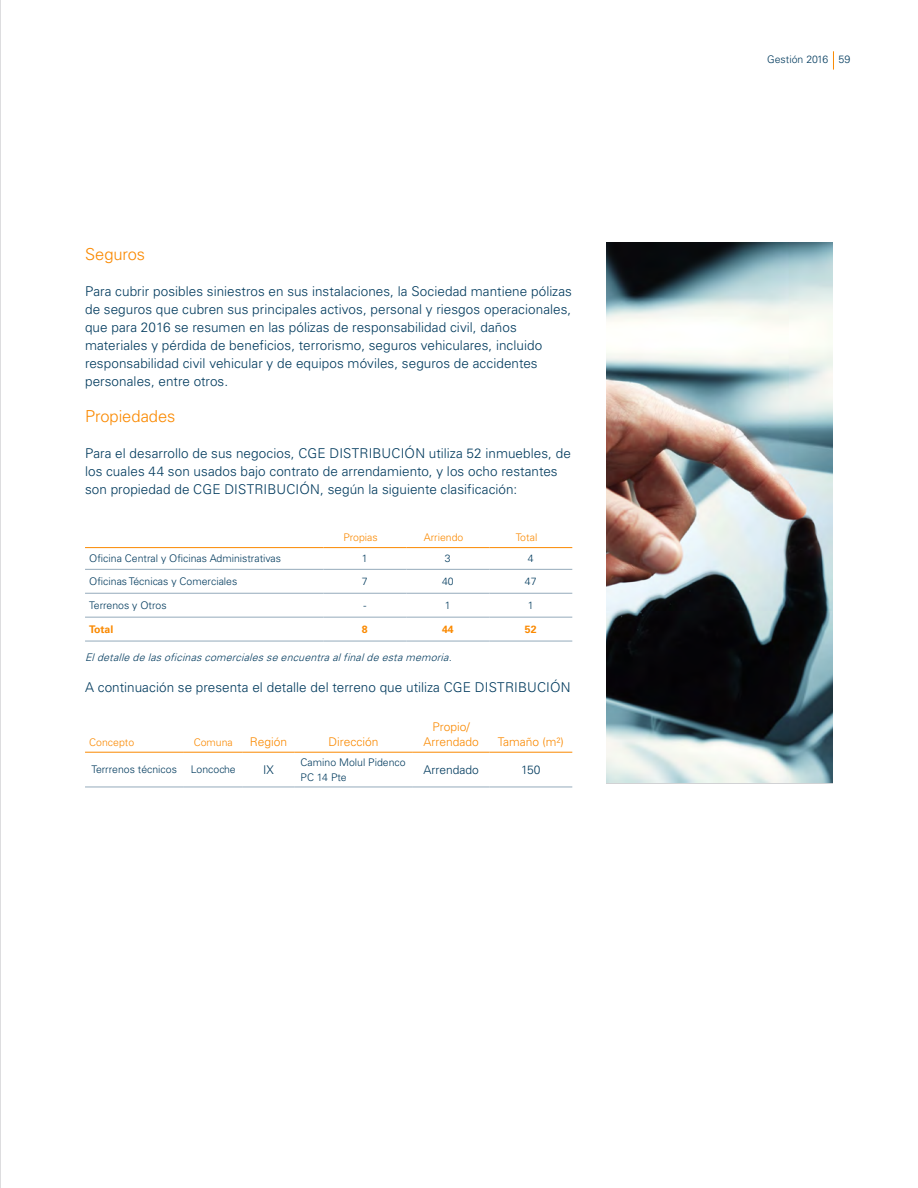
<style>
.page{position:relative;width:918px;height:1188px;background:#fff}
.page>*{position:absolute;margin:0;border:0;box-sizing:border-box;transform-origin:0 0}
.t1{font:300 16.5px "Univers LT Std";letter-spacing:-.005em;color:#fa8900}
.t2{font:300 13.5px/18px "Univers LT Std";letter-spacing:.005em;color:#003a5d}
.t3{font:300 12px/14.4px "Univers LT Std";color:#fa8900;text-align:center}
.t4{font:300 12px "Univers LT Std";color:#003a5d}
.t5{font:300 10.5px/14.4px "Univers LT Std";color:#003a5d}
.t6{font:italic 300 10.5px "Univers LT Std";color:#003a5d}
.t7{font:300 10.5px "Univers LT Std";color:#fa8900}
.t8{font:700 10.5px "Univers LT Std";color:#fa8900}
.s1{font-size:10.65px}
</style>
<div class="page">
<img style="left:606px;top:242px;width:227px;height:541px">
<hr style="left:85px;top:547px;width:238px;height:1px;background:#fa8900">
<hr style="left:85px;top:569px;width:238px;height:1px;background:#94aabb">
<hr style="left:85px;top:593px;width:238px;height:1px;background:#94aabb">
<hr style="left:85px;top:617px;width:238px;height:1px;background:#94aabb">
<hr style="left:85px;top:641px;width:238px;height:1px;background:#94aabb">
<hr style="left:323px;top:547px;width:83px;height:1px;background:#fa8900">
<hr style="left:406px;top:547px;width:83px;height:1px;background:#fa8900">
<hr style="left:489px;top:547px;width:83px;height:1px;background:#fa8900">
<hr style="left:323px;top:569px;width:83px;height:1px;background:#94aabb">
<hr style="left:406px;top:569px;width:83px;height:1px;background:#94aabb">
<hr style="left:489px;top:569px;width:83px;height:1px;background:#94aabb">
<hr style="left:323px;top:593px;width:83px;height:1px;background:#94aabb">
<hr style="left:406px;top:593px;width:83px;height:1px;background:#94aabb">
<hr style="left:489px;top:593px;width:83px;height:1px;background:#94aabb">
<hr style="left:323px;top:617px;width:83px;height:1px;background:#94aabb">
<hr style="left:406px;top:617px;width:83px;height:1px;background:#94aabb">
<hr style="left:489px;top:617px;width:83px;height:1px;background:#94aabb">
<hr style="left:323px;top:641px;width:83px;height:1px;background:#94aabb">
<hr style="left:406px;top:641px;width:83px;height:1px;background:#94aabb">
<hr style="left:489px;top:641px;width:83px;height:1px;background:#94aabb">
<hr style="left:85px;top:752px;width:99px;height:1px;background:#fa8900">
<hr style="left:85px;top:787px;width:99px;height:1px;background:#94aabb">
<hr style="left:184px;top:752px;width:59px;height:1px;background:#fa8900">
<hr style="left:243px;top:752px;width:51px;height:1px;background:#fa8900">
<hr style="left:294px;top:752px;width:119px;height:1px;background:#fa8900">
<hr style="left:413px;top:752px;width:76px;height:1px;background:#fa8900">
<hr style="left:489px;top:752px;width:83px;height:1px;background:#fa8900">
<hr style="left:184px;top:787px;width:59px;height:1px;background:#94aabb">
<hr style="left:243px;top:787px;width:51px;height:1px;background:#94aabb">
<hr style="left:294px;top:787px;width:119px;height:1px;background:#94aabb">
<hr style="left:413px;top:787px;width:76px;height:1px;background:#94aabb">
<hr style="left:489px;top:787px;width:83px;height:1px;background:#94aabb">
<svg style="left:833px;top:51px;width:1px;height:19px"></svg>
<hr style="left:0;top:0;width:1px;height:1188px;background:#bcbdc0">
<p class="t1" style="left:85px;top:245px;width:62px">Seguros</p>
<p class="t2" style="left:85px;top:283px;width:488px">Para cubrir posibles siniestros en sus instalaciones, la Sociedad mantiene pólizas de seguros que cubren sus principales activos, personal y riesgos operacionales, que para 2016 se resumen en las pólizas de responsabilidad civil, daños materiales y pérdida de beneficios, terrorismo, seguros vehiculares, incluido responsabilidad civil vehicular y de equipos móviles, seguros de accidentes personales, entre otros.</p>
<p class="t1" style="left:85px;top:407px;width:92px">Propiedades</p>
<p class="t2" style="left:85px;top:445px;width:487px">Para el desarrollo de sus negocios, CGE DISTRIBUCIÓN utiliza 52 inmuebles, de los cuales 44 son usados bajo contrato de arrendamiento, y los ocho restantes son propiedad de CGE DISTRIBUCIÓN, según la siguiente clasificación:</p>
<p class="t7" style="left:344px;top:531px;width:36px">Propias</p>
<p class="t7" style="left:424px;top:531px;width:41px">Arriendo</p>
<p class="t7" style="left:516px;top:531px;width:23px">Total</p>
<p class="t5" style="left:89px;top:551px;width:193px">Oficina Central y Oficinas Administrativas</p>
<p class="t5" style="left:362px;top:551px;width:7px">1</p>
<p class="t5" style="left:445px;top:551px;width:7px">3</p>
<p class="t5" style="left:528px;top:551px;width:7px">4</p>
<p class="t5" style="left:89px;top:574px;width:150px">Oficinas Técnicas y Comerciales</p>
<p class="t5" style="left:362px;top:574px;width:7px">7</p>
<p class="t5" style="left:442px;top:574px;width:13px">40</p>
<p class="t5" style="left:525px;top:574px;width:13px">47</p>
<p class="t5" style="left:89px;top:598px;width:79px">Terrenos y Otros</p>
<p class="t5" style="left:363px;top:598px;width:4px">-</p>
<p class="t5" style="left:445px;top:598px;width:7px">1</p>
<p class="t5" style="left:528px;top:598px;width:7px">1</p>
<p class="t8" style="left:89px;top:623px;width:26px">Total</p>
<p class="t8" style="left:362px;top:623px;width:7px">8</p>
<p class="t8" style="left:442px;top:623px;width:13px">44</p>
<p class="t8" style="left:525px;top:623px;width:13px">52</p>
<p class="t6" style="left:85px;top:651px;width:372px">Eldetalledelasoficinascomercialesseencuentraalfinaldeestamemoria.</p>
<p class="t2" style="left:85px;top:679px;width:487px">A continuación se presenta el detalle del terreno que utiliza CGE DISTRIBUCIÓN</p>
<p class="t7" style="left:89px;top:736px;width:46px">Concepto</p>
<p class="t7" style="left:194px;top:736px;width:41px">Comuna</p>
<p class="t3" style="left:250px;top:734px;width:39px">Región</p>
<p class="t3" style="left:329px;top:734px;width:52px">Dirección</p>
<p class="t3" style="left:424px;top:720px;width:57px">Propio/<br>Arrendado</p>
<p class="t3" style="left:498px;top:734px;width:68px">Tamaño (m²)</p>
<p class="t5" style="left:91px;top:762px;width:87px">Terrrenos técnicos</p>
<p class="t5" style="left:191px;top:762px;width:46px">Loncoche</p>
<p class="t4" style="left:263px;top:762px;width:12px">IX</p>
<p class="t5" style="left:301px;top:755px;width:107px">Camino Molul Pidenco<br>PC 14 Pte</p>
<p class="t4" style="left:424px;top:762px;width:57px">Arrendado</p>
<p class="t4" style="left:521px;top:762px;width:21px">150</p>
<p class="t5" style="left:767px;top:52px;width:85px">Gestión 2016 <span class="s1">59</span></p>
</div>
